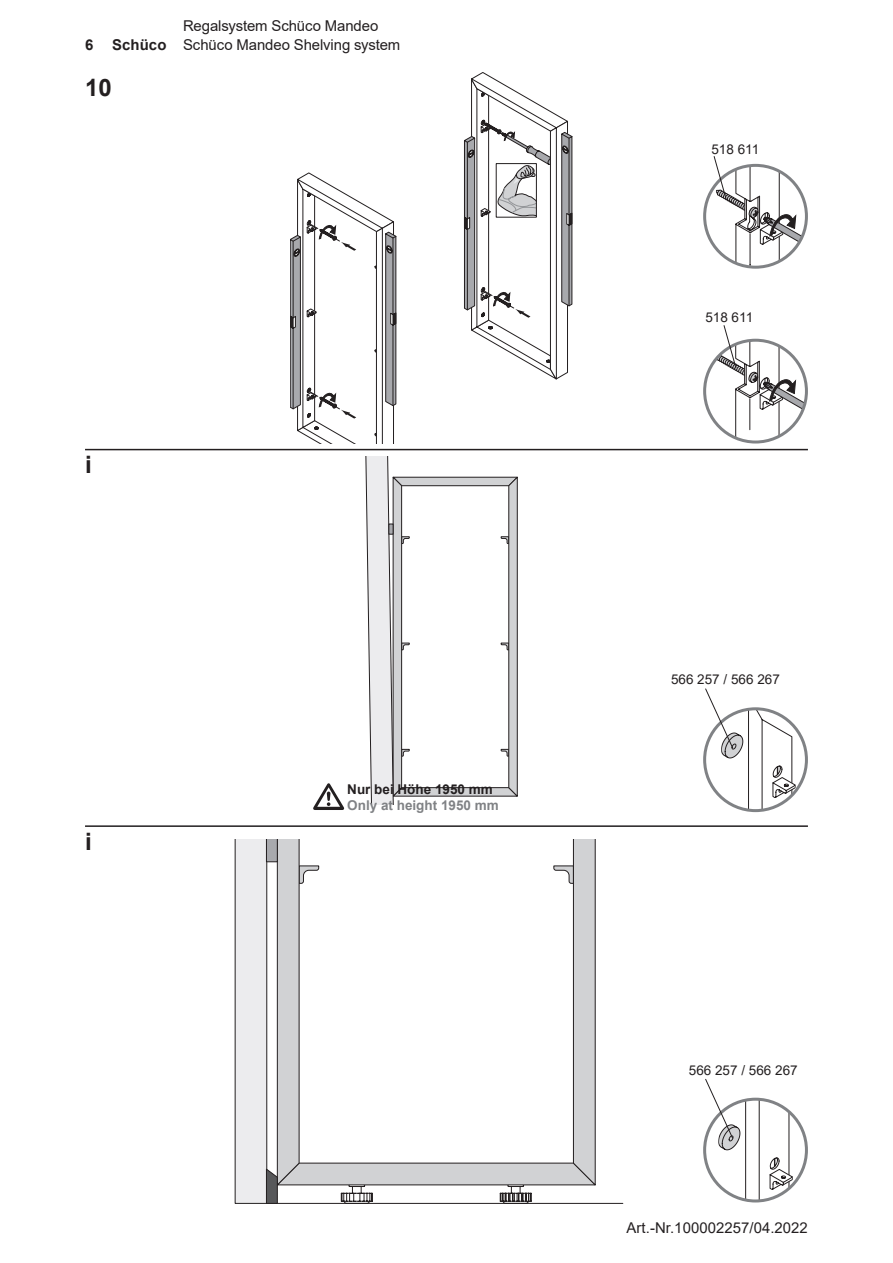
<style>
.page{position:relative;width:893px;height:1263px;background:#fff}
.page>*{position:absolute;margin:0;border:0;box-sizing:border-box;transform-origin:0 0}
.Hinweistext{font:700 24px "Arial";color:#231f20}
.t1{font:14.85px "Arial";letter-spacing:-.005em;color:#231f20}
.t2{font:700 14.85px "Arial";color:#231f20}
.t3{font:13.5px "Arial";color:#231f20}
.t4{font:700 13.5px "Arial";color:#808285}
.t5{font:700 13.5px "Arial";color:#231f20}
.s1{font-weight:700}
</style>
<div class="page">
<hr style="left:85px;top:449px;width:723px;height:1px;background:#231f20">
<hr style="left:85px;top:825px;width:723px;height:2px;background:#231f20">
<svg style="left:290px;top:172px;width:106px;height:271px"></svg>
<svg style="left:464px;top:72px;width:108px;height:307px"></svg>
<svg style="left:705px;top:340px;width:101px;height:102px"></svg>
<svg style="left:705px;top:165px;width:101px;height:102px"></svg>
<svg style="left:716px;top:325px;width:90px;height:117px"></svg>
<svg style="left:714px;top:156px;width:92px;height:111px"></svg>
<svg style="left:705px;top:709px;width:101px;height:102px"></svg>
<svg style="left:705px;top:688px;width:91px;height:123px"></svg>
<svg style="left:365px;top:457px;width:152px;height:347px"></svg>
<svg style="left:389px;top:524px;width:4px;height:10px"></svg>
<svg style="left:705px;top:1079px;width:88px;height:122px"></svg>
<svg style="left:313px;top:783px;width:31px;height:27px"></svg>
<svg style="left:235px;top:839px;width:361px;height:364px"></svg>
<p class="t1" style="left:183px;top:16px;width:197px">Regalsystem Schüco Mandeo</p>
<p class="t2" style="left:85px;top:35px;width:10px">6</p>
<p class="t1" style="left:112px;top:35px;width:290px"><span class="s1">Schüco</span> Schüco Mandeo Shelving system</p>
<p class="Hinweistext" style="left:85px;top:71px;width:28px">10</p>
<p class="Hinweistext" style="left:85px;top:448px;width:8px">i</p>
<p class="Hinweistext" style="left:85px;top:824px;width:8px">i</p>
<p class="t5" style="left:347px;top:779px;width:147px">Nur bei Höhe 1950 mm</p>
<p class="t4" style="left:347px;top:795px;width:153px">Only at height 1950 mm</p>
<p class="t3" style="left:711px;top:140px;width:49px">518 611</p>
<p class="t3" style="left:705px;top:308px;width:49px">518 611</p>
<p class="t3" style="left:671px;top:670px;width:110px">566 257 / 566 267</p>
<p class="t3" style="left:689px;top:1061px;width:110px">566 257 / 566 267</p>
<p class="t1" style="left:627px;top:1217px;width:183px">Art.-Nr.100002257/04.2022</p>
</div>
